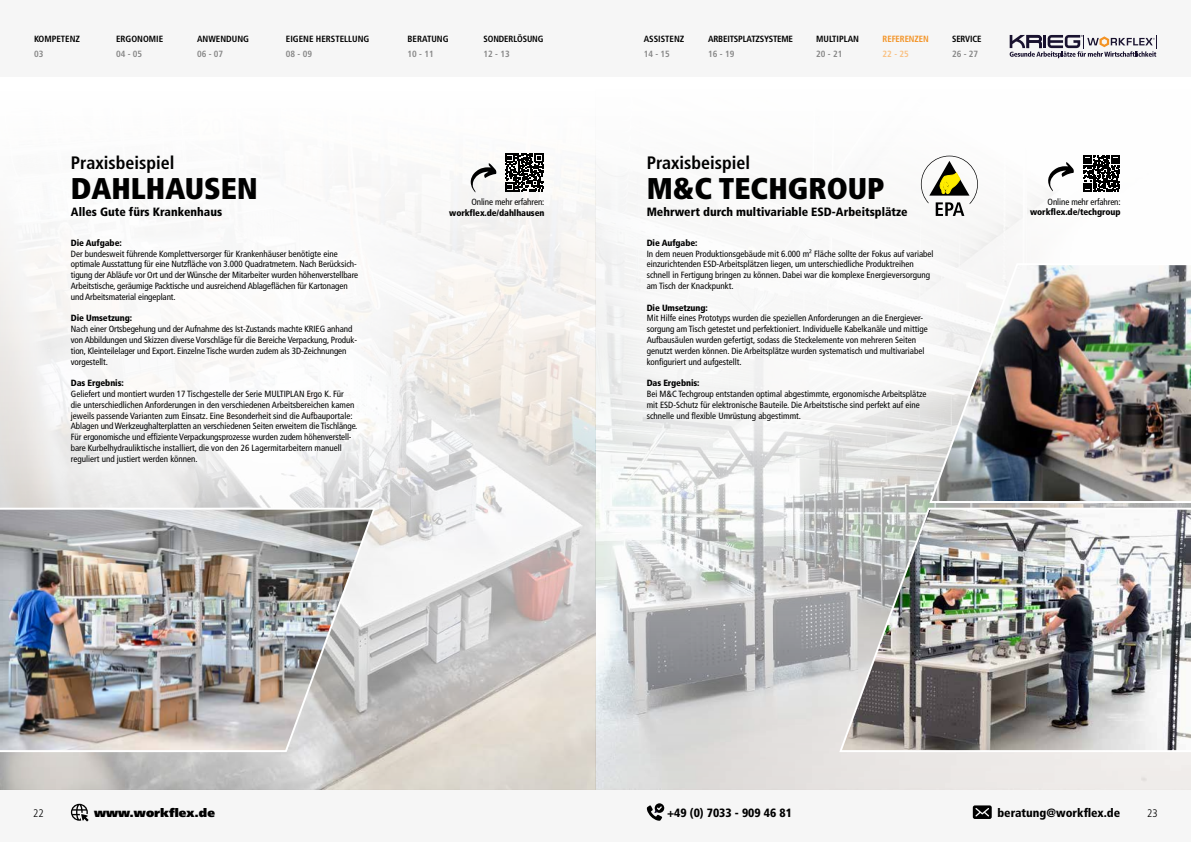
<style>
.page{position:relative;width:1191px;height:842px;background:#fff}
.page>*{position:absolute;margin:0;border:0;box-sizing:border-box;transform-origin:0 0}
.t1{font:900 condensed 30px "Frutiger LT Pro";color:#000}
.t2{font:700 condensed 18px "Frutiger LT Pro";color:#000}
.t3{font:900 condensed 12px "Frutiger LT Pro";color:#000}
.t4{font:900 12px "Frutiger LT Pro";color:#000}
.t5{font:300 condensed 11px "Frutiger LT Pro";color:#000}
.t6{font:condensed 9px/10.8px "Frutiger LT Pro";color:#000}
.t7{font:900 condensed 9px "Frutiger LT Pro";letter-spacing:-.01em;color:#000}
.t8{font:700 condensed 9px "Frutiger LT Pro";color:#000}
.t9{font:700 condensed 9px "Frutiger LT Pro";color:#878787}
.t10{font:700 condensed 9px "Frutiger LT Pro";letter-spacing:-.02em;color:#000}
.t11{font:700 condensed 9px "Frutiger LT Pro";letter-spacing:-.01em;color:#f39325}
.t12{font:700 condensed 9px "Frutiger LT Pro";color:#fac182}
</style>
<div class="page">
<div style="left:0;top:789px;width:1191px;height:53px;background:#f6f6f6"></div>
<div style="left:0;top:0;width:1191px;height:77px;background:#f6f6f6"></div>
<svg style="left:1009px;top:35px;width:148px;height:23px"></svg>
<svg style="left:71px;top:804px;width:18px;height:17px"></svg>
<svg style="left:972px;top:805px;width:19px;height:14px"></svg>
<svg style="left:647px;top:803px;width:17px;height:18px"></svg>
<img style="left:595px;top:155px;width:596px;height:634px">
<img style="left:0;top:170px;width:595px;height:619px">
<img style="left:838px;top:507px;width:353px;height:246px">
<img style="left:0;top:572px;width:377px;height:181px">
<img style="left:1039px;top:262px;width:152px;height:242px">
<div style="left:0;top:131px;width:464px;height:441px;background:#fff;opacity:.7"></div>
<div style="left:537px;top:131px;width:502px;height:398px;background:#fff;opacity:.7"></div>
<svg style="left:505px;top:153px;width:39px;height:39px"></svg>
<svg style="left:470px;top:163px;width:26px;height:29px"></svg>
<svg style="left:1083px;top:155px;width:36px;height:37px"></svg>
<svg style="left:1047px;top:162px;width:26px;height:29px"></svg>
<svg style="left:921px;top:156px;width:57px;height:60px"></svg>
<p class="t8" style="left:34px;top:34px;width:47px">KOMPETENZ</p>
<p class="t9" style="left:34px;top:49px;width:11px">03</p>
<p class="t8" style="left:116px;top:33px;width:49px">ERGONOMIE</p>
<p class="t9" style="left:116px;top:48px;width:28px">04 - 05</p>
<p class="t8" style="left:197px;top:33px;width:53px">ANWENDUNG</p>
<p class="t9" style="left:197px;top:48px;width:28px">06 - 07</p>
<p class="t8" style="left:286px;top:33px;width:85px">EIGENE HERSTELLUNG</p>
<p class="t9" style="left:286px;top:48px;width:28px">08 - 09</p>
<p class="t8" style="left:407px;top:33px;width:43px">BERATUNG</p>
<p class="t9" style="left:407px;top:48px;width:28px">10 - 11</p>
<p class="t8" style="left:483px;top:33px;width:61px">SONDERLÖSUNG</p>
<p class="t9" style="left:483px;top:48px;width:28px">12 - 13</p>
<p class="t8" style="left:643px;top:33px;width:42px">ASSISTENZ</p>
<p class="t9" style="left:643px;top:48px;width:28px">14 - 15</p>
<p class="t10" style="left:708px;top:33px;width:86px">ARBEITSPLATZSYSTEME</p>
<p class="t9" style="left:708px;top:48px;width:28px">16 - 19</p>
<p class="t8" style="left:816px;top:33px;width:44px">MULTIPLAN</p>
<p class="t9" style="left:816px;top:48px;width:28px">20 - 21</p>
<p class="t11" style="left:882px;top:33px;width:48px">REFERENZEN</p>
<p class="t12" style="left:882px;top:48px;width:28px">22 - 25</p>
<p class="t8" style="left:952px;top:33px;width:31px">SERVICE</p>
<p class="t9" style="left:952px;top:48px;width:28px">26 - 27</p>
<h2 class="t2" style="left:71px;top:152px;width:105px">Praxisbeispiel</h2>
<h1 class="t1" style="left:71px;top:171px;width:188px">DAHLHAUSEN</h1>
<h3 class="t3" style="left:71px;top:205px;width:153px">Alles Gute fürs Krankenhaus</h3>
<p class="t6" style="left:471px;top:197px;width:75px">Online mehr erfahren:</p>
<p class="t7" style="left:449px;top:207px;width:97px">workflex.de/dahlhausen</p>
<h2 class="t2" style="left:646px;top:152px;width:105px">Praxisbeispiel</h2>
<h1 class="t1" style="left:646px;top:171px;width:239px">M&amp;C TECHGROUP</h1>
<h3 class="t3" style="left:646px;top:205px;width:262px">Mehrwert durch multivariable ESD-Arbeitsplätze</h3>
<p class="t6" style="left:1047px;top:196px;width:75px">Online mehr erfahren:</p>
<p class="t7" style="left:1030px;top:207px;width:92px">workflex.de/techgroup</p>
<p class="t7" style="left:71px;top:237px;width:52px">Die Aufgabe:</p>
<p class="t6" style="left:71px;top:248px;width:289px">Der bundesweit führende Komplettversorger für Krankenhäuser benötigte eine optimale Ausstattung für eine Nutzfläche von 3.000 Quadratmetern. Nach Berücksich&shy;tigung der Abläufe vor Ort und der Wünsche der Mitarbeiter wurden höhenverstellbare Arbeitstische, geräumige Packtische und ausreichend Ablageflächen für Kartonagen und Arbeitsmaterial eingeplant.</p>
<p class="t7" style="left:71px;top:313px;width:63px">Die Umsetzung:</p>
<p class="t6" style="left:71px;top:324px;width:288px">Nach einer Ortsbegehung und der Aufnahme des Ist-Zustands machte KRIEG anhand von Abbildungen und Skizzen diverse Vorschläge für die Bereiche Verpackung, Produk&shy;tion, Kleinteilelager und Export. Einzelne Tische wurden zudem als 3D-Zeichnungen vorgestellt.</p>
<p class="t7" style="left:71px;top:378px;width:54px">Das Ergebnis:</p>
<p class="t6" style="left:71px;top:389px;width:287px">Geliefert und montiert wurden 17 Tischgestelle der Serie MULTIPLAN Ergo K. Für die unterschiedlichen Anforderungen in den verschiedenen Arbeitsbereichen kamen jeweils passende Varianten zum Einsatz. Eine Besonderheit sind die Aufbauportale:<br>Ablagen und Werkzeughalterplatten an verschiedenen Seiten erweitern die Tischlänge.<br>Für ergonomische und effiziente Verpackungsprozesse wurden zudem höhenverstell&shy;bare Kurbelhydrauliktische installiert, die von den 26 Lagermitarbeitern manuell reguliert und justiert werden können.</p>
<p class="t7" style="left:646px;top:237px;width:52px">Die Aufgabe:</p>
<p class="t6" style="left:646px;top:248px;width:288px">In dem neuen Produktionsgebäude mit 6.000 m² Fläche sollte der Fokus auf variabel einzurichtenden ESD-Arbeitsplätzen liegen, um unterschiedliche Produktreihen schnell in Fertigung bringen zu können. Dabei war die komplexe Energieversorgung am Tisch der Knackpunkt.</p>
<p class="t7" style="left:646px;top:302px;width:63px">Die Umsetzung:</p>
<p class="t6" style="left:646px;top:313px;width:283px">Mit Hilfe eines Prototyps wurden die speziellen Anforderungen an die Energiever&shy;sorgung am Tisch getestet und perfektioniert. Individuelle Kabelkanäle und mittige Aufbausäulen wurden gefertigt, sodass die Steckelemente von mehreren Seiten genutzt werden können. Die Arbeitsplätze wurden systematisch und multivariabel konfiguriert und aufgestellt.</p>
<p class="t7" style="left:646px;top:378px;width:54px">Das Ergebnis:</p>
<p class="t6" style="left:646px;top:389px;width:281px">Bei M&amp;C Techgroup entstanden optimal abgestimmte, ergonomische Arbeitsplätze mit ESD-Schutz für elektronische Bauteile. Die Arbeitstische sind perfekt auf eine schnelle und flexible Umrüstung abgestimmt.</p>
<p class="t5" style="left:33px;top:807px;width:12px">22</p>
<h3 class="t4" style="left:94px;top:805px;width:122px">www.workflex.de</h3>
<h3 class="t3" style="left:667px;top:805px;width:126px">+49 (0) 7033 - 909 46 81</h3>
<h3 class="t3" style="left:997px;top:805px;width:124px">beratung@workflex.de</h3>
<p class="t5" style="left:1147px;top:807px;width:12px">23</p>
</div>
